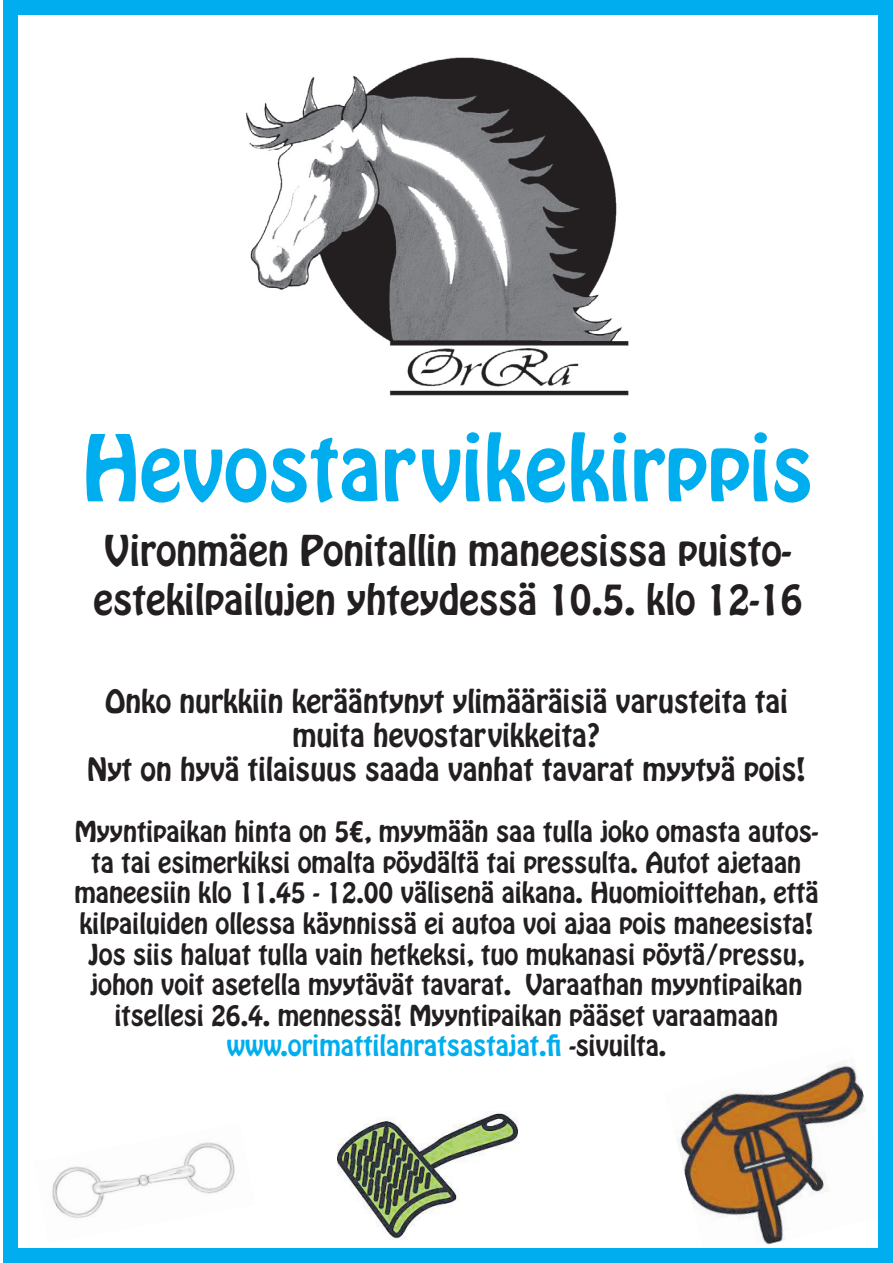
<style>
.page{position:relative;width:893px;height:1263px;background:#fff}
.page>*{position:absolute;margin:0;border:0;box-sizing:border-box;transform-origin:0 0}
.t1{font:81px "Hobo Std";color:#00aeef}
.t2{font:37.5px/49.5px "Hobo Std";color:#231f20;text-align:center}
.t3{font:28.5px/34.2px "Hobo Std";color:#231f20;text-align:center}
.t4{font:25.5px/30.6px "Hobo Std";color:#231f20;text-align:center}
.s1{color:#00aeef}
</style>
<div class="page">
<img style="left:677px;top:1061px;width:187px;height:184px">
<div style="left:3px;top:0;width:890px;height:1263px;border:15px solid #00aeef"></div>
<img style="left:246px;top:57px;width:383px;height:339px">
<img style="left:52px;top:1142px;width:183px;height:77px">
<img style="left:338px;top:1112px;width:179px;height:128px">
<h1 class="t1" style="left:82px;top:412px;width:732px">Hevostarvikekirppis</h1>
<h2 class="t2" style="left:93px;top:526px;width:711px">Vironmäen Ponitallin maneesissa puisto&shy;estekilpailujen yhteydessä 10.5. klo 12-16</h2>
<p class="t3" style="left:87px;top:684px;width:720px">Onko nurkkiin kerääntynyt ylimääräisiä varusteita tai muita hevostarvikkeita?<br>Nyt on hyvä tilaisuus saada vanhat tavarat myytyä pois!</p>
<p class="t4" style="left:74px;top:817px;width:746px">Myyntipaikan hinta on 5€, myymään saa tulla joko omasta autos&shy;ta tai esimerkiksi omalta pöydältä tai pressulta. Autot ajetaan maneesiin klo 11.45 - 12.00 välisenä aikana. Huomioittehan, että kilpailuiden ollessa käynnissä ei autoa voi ajaa pois maneesista!<br>Jos siis haluat tulla vain hetkeksi, tuo mukanasi pöytä/pressu, johon voit asetella myytävät tavarat. Varaathan myyntipaikan itsellesi 26.4. mennessä! Myyntipaikan pääset varaamaan <span class="s1">www.orimattilanratsastajat.fi</span> -sivuilta.</p>
</div>
